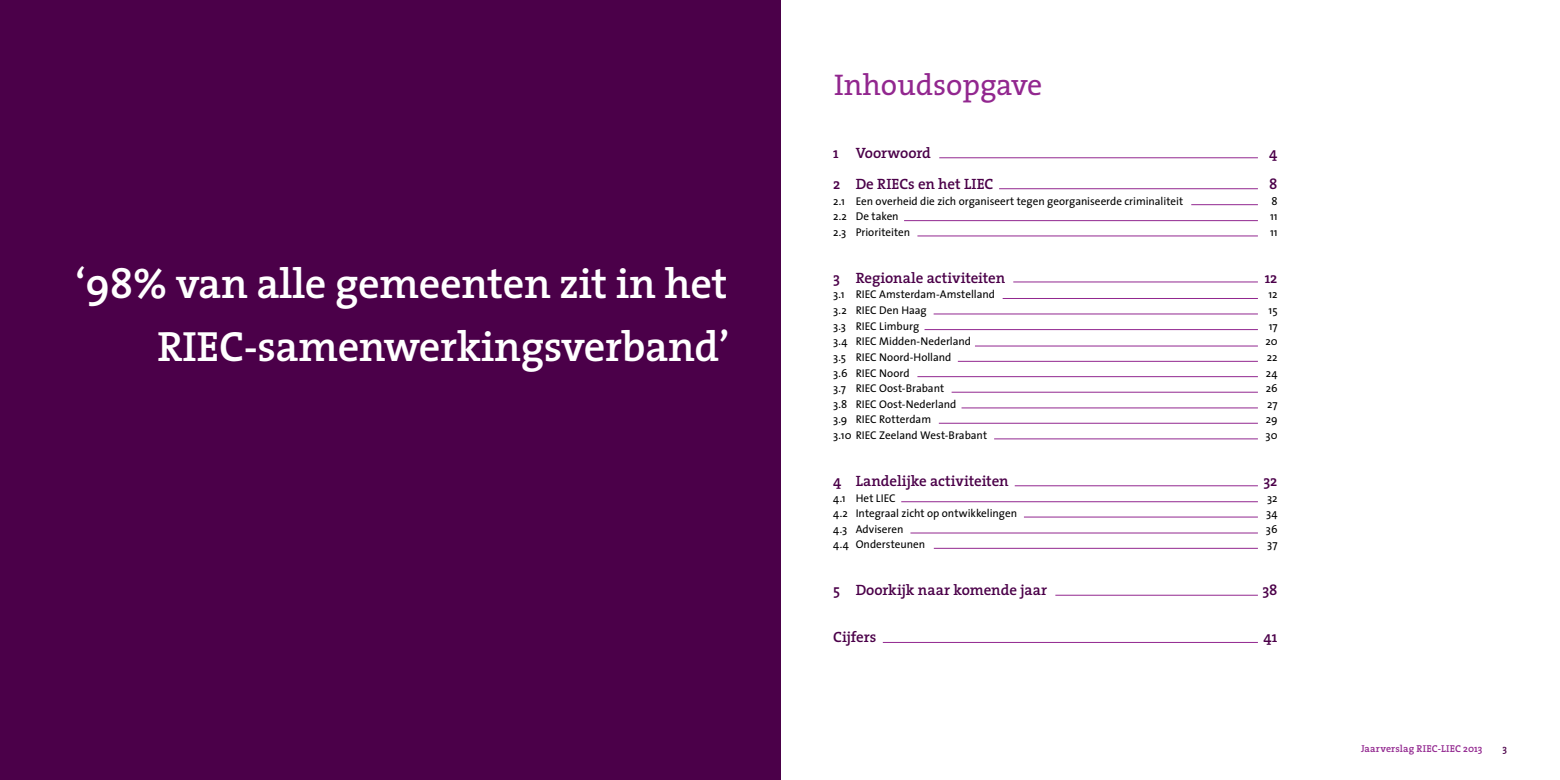
<style>
.page{position:relative;width:1560px;height:780px;background:#fff}
.page>*{position:absolute;margin:0;border:0;box-sizing:border-box;transform-origin:0 0}
.t1{font:600 42.5px/62.5px "The Serif";letter-spacing:-.01em;color:#fff;text-align:right}
.t2{font:30px "The Serif";color:#92278f}
.t3{font:600 15px "The Serif";letter-spacing:-.01em;color:#4b0049}
.t4{font:11.25px "The Sans";color:#000}
.t5{font:600 10px "The Serif";letter-spacing:.01em;color:#92278f}
.t6{font:600 10px "The Serif";color:#4b0049}
</style>
<div class="page">
<div style="left:0;top:0;width:780px;height:780px;background:#4b0049"></div>
<hr style="left:939px;top:157px;width:318px;height:1px;background:#92278f">
<hr style="left:1013px;top:282px;width:244px;height:1px;background:#92278f">
<hr style="left:1002px;top:298px;width:255px;height:1px;background:#92278f">
<hr style="left:999px;top:188px;width:258px;height:1px;background:#92278f">
<hr style="left:933px;top:314px;width:324px;height:1px;background:#92278f">
<hr style="left:1191px;top:204px;width:66px;height:1px;background:#92278f">
<hr style="left:924px;top:329px;width:333px;height:1px;background:#92278f">
<hr style="left:904px;top:220px;width:353px;height:1px;background:#92278f">
<hr style="left:974px;top:346px;width:283px;height:1px;background:#92278f">
<hr style="left:957px;top:361px;width:300px;height:1px;background:#92278f">
<hr style="left:917px;top:376px;width:340px;height:1px;background:#92278f">
<hr style="left:961px;top:407px;width:296px;height:1px;background:#92278f">
<hr style="left:938px;top:423px;width:319px;height:1px;background:#92278f">
<hr style="left:994px;top:438px;width:263px;height:1px;background:#92278f">
<hr style="left:1014px;top:485px;width:243px;height:1px;background:#92278f">
<hr style="left:1023px;top:517px;width:234px;height:1px;background:#92278f">
<hr style="left:910px;top:532px;width:347px;height:1px;background:#92278f">
<hr style="left:933px;top:548px;width:324px;height:1px;background:#92278f">
<hr style="left:1055px;top:595px;width:202px;height:1px;background:#92278f">
<hr style="left:882px;top:642px;width:375px;height:1px;background:#92278f">
<hr style="left:901px;top:501px;width:356px;height:1px;background:#92278f">
<hr style="left:951px;top:392px;width:306px;height:1px;background:#92278f">
<hr style="left:917px;top:236px;width:340px;height:1px;background:#92278f">
<h1 class="t1" style="left:75px;top:251px;width:656px">‘98% van alle gemeenten zit in het<br>RIEC-samenwerkingsverband’</h1>
<h2 class="t2" style="left:834px;top:60px;width:210px">Inhoudsopgave</h2>
<h3 class="t3" style="left:833px;top:140px;width:99px">1 Voorwoord</h3>
<h3 class="t3" style="left:1269px;top:140px;width:10px">4</h3>
<h3 class="t3" style="left:833px;top:171px;width:162px">2 De RIECs en het LIEC</h3>
<h3 class="t3" style="left:1268px;top:171px;width:10px">8</h3>
<p class="t4" style="left:833px;top:191px;width:351px">2.1 Een overheid die zich organiseert tegen georganiseerde criminaliteit</p>
<p class="t4" style="left:1271px;top:191px;width:8px">8</p>
<p class="t4" style="left:833px;top:207px;width:67px">2.2 De taken</p>
<p class="t4" style="left:1269px;top:207px;width:9px">11</p>
<p class="t4" style="left:833px;top:223px;width:78px">2.3 Prioriteiten</p>
<p class="t4" style="left:1269px;top:223px;width:9px">11</p>
<h3 class="t3" style="left:833px;top:265px;width:174px">3 Regionale activiteiten</h3>
<h3 class="t3" style="left:1264px;top:265px;width:14px">12</h3>
<p class="t4" style="left:833px;top:285px;width:163px">3.1 RIEC Amsterdam-Amstelland</p>
<p class="t4" style="left:1268px;top:285px;width:10px">12</p>
<p class="t4" style="left:833px;top:301px;width:95px">3.2 RIEC Den Haag</p>
<p class="t4" style="left:1268px;top:301px;width:10px">15</p>
<p class="t4" style="left:833px;top:316px;width:87px">3.3 RIEC Limburg</p>
<p class="t4" style="left:1268px;top:316px;width:10px">17</p>
<p class="t4" style="left:833px;top:332px;width:139px">3.4 RIEC Midden-Nederland</p>
<p class="t4" style="left:1265px;top:332px;width:14px">20</p>
<p class="t4" style="left:833px;top:348px;width:120px">3.5 RIEC Noord-Holland</p>
<p class="t4" style="left:1266px;top:348px;width:12px">22</p>
<p class="t4" style="left:833px;top:363px;width:78px">3.6 RIEC Noord</p>
<p class="t4" style="left:1265px;top:363px;width:13px">24</p>
<p class="t4" style="left:833px;top:379px;width:113px">3.7 RIEC Oost-Brabant</p>
<p class="t4" style="left:1265px;top:379px;width:13px">26</p>
<p class="t4" style="left:833px;top:394px;width:125px">3.8 RIEC Oost-Nederland</p>
<p class="t4" style="left:1266px;top:394px;width:12px">27</p>
<p class="t4" style="left:833px;top:410px;width:99px">3.9 RIEC Rotterdam</p>
<p class="t4" style="left:1265px;top:410px;width:13px">29</p>
<p class="t4" style="left:833px;top:426px;width:155px">3.10 RIEC Zeeland West-Brabant</p>
<p class="t4" style="left:1265px;top:426px;width:13px">30</p>
<h3 class="t3" style="left:833px;top:468px;width:177px">4 Landelijke activiteiten</h3>
<h3 class="t3" style="left:1263px;top:468px;width:16px">32</h3>
<p class="t4" style="left:833px;top:488px;width:64px">4.1 Het LIEC</p>
<p class="t4" style="left:1266px;top:488px;width:12px">32</p>
<p class="t4" style="left:833px;top:504px;width:185px">4.2 Integraal zicht op ontwikkelingen</p>
<p class="t4" style="left:1265px;top:504px;width:13px">34</p>
<p class="t4" style="left:833px;top:519px;width:72px">4.3 Adviseren</p>
<p class="t4" style="left:1265px;top:519px;width:13px">36</p>
<p class="t4" style="left:833px;top:535px;width:94px">4.4 Ondersteunen</p>
<p class="t4" style="left:1266px;top:535px;width:12px">37</p>
<h3 class="t3" style="left:833px;top:577px;width:215px">5 Doorkijk naar komende jaar</h3>
<h3 class="t3" style="left:1262px;top:577px;width:17px">38</h3>
<h3 class="t3" style="left:833px;top:624px;width:45px">Cijfers</h3>
<h3 class="t3" style="left:1263px;top:624px;width:15px">41</h3>
<p class="t5" style="left:1360px;top:740px;width:123px">Jaarverslag RIEC-LIEC 2013</p>
<p class="t6" style="left:1502px;top:740px;width:6px">3</p>
</div>
